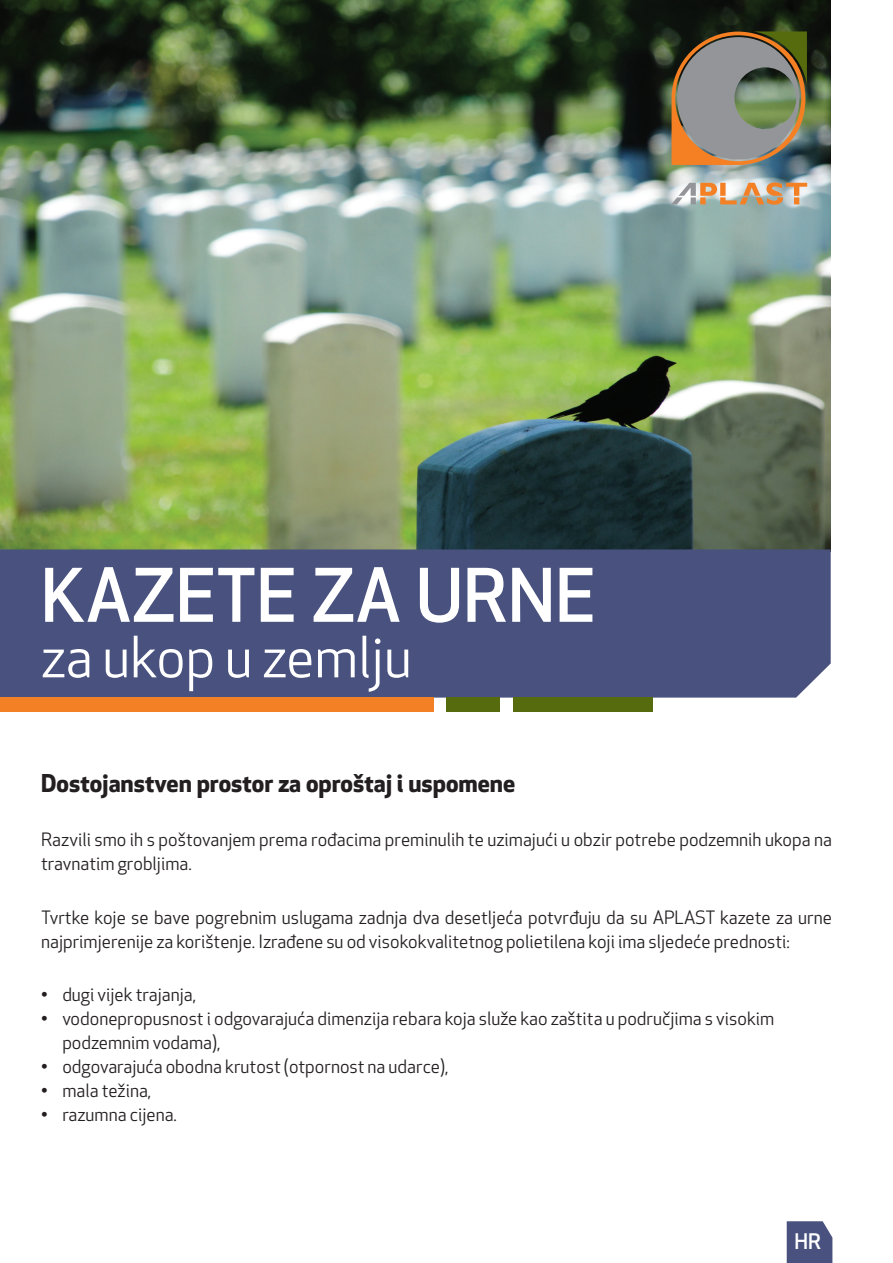
<style>
.page{position:relative;width:893px;height:1263px;background:#fff}
.page>*{position:absolute;margin:0;border:0;box-sizing:border-box;transform-origin:0 0}
.t1{font:500 72px "Apex New";color:#fff}
.t2{font:55.5px "Apex New";color:#fff}
.t3{font:700 24px "Apex New";color:#231f20}
.t4{font:500 21px "Apex New";color:#fff}
.t5{font:18px/24px "Apex New";color:#231f20}
</style>
<div class="page">
<img style="left:0;top:0;width:831px;height:549px">
<div style="left:0;top:549px;width:831px;height:149px;background:#49527e"></div>
<div style="left:0;top:698px;width:433px;height:14px;background:#f48026"></div>
<div style="left:513px;top:698px;width:140px;height:14px;background:#556b0e"></div>
<div style="left:446px;top:698px;width:54px;height:14px;background:#556b0e"></div>
<div style="left:787px;top:1221px;width:45px;height:42px;background:#49527e"></div>
<svg style="left:671px;top:182px;width:136px;height:23px;background:#d4b99e"></svg>
<svg style="left:672px;top:31px;width:135px;height:134px;background:#878069"></svg>
<h1 class="t1" style="left:41px;top:547px;width:557px">KAZETE ZA URNE</h1>
<h2 class="t2" style="left:41px;top:622px;width:373px">za ukop u zemlju</h2>
<h3 class="t3" style="left:41px;top:766px;width:476px">Dostojanstven prostor za oproštaj i uspomene</h3>
<p class="t5" style="left:41px;top:827px;width:792px">Razvili smo ih s poštovanjem prema rođacima preminulih te uzimajući u obzir potrebe podzemnih ukopa na travnatim grobljima.</p>
<p class="t5" style="left:41px;top:905px;width:792px">Tvrtke koje se bave pogrebnim uslugama zadnja dva desetljeća potvrđuju da su APLAST kazete za urne najprimjerenije za korištenje. Izrađene su od visokokvalitetnog polietilena koji ima sljedeće prednosti:</p>
<p class="t5" style="left:41px;top:983px;width:157px">• dugi vijek trajanja,</p>
<p class="t5" style="left:62px;top:1007px;width:713px;text-indent:-21px">• vodonepropusnost i odgovarajuća dimenzija rebara koja služe kao zaštita u područjima s visokim podzemnim vodama),</p>
<p class="t5" style="left:41px;top:1055px;width:409px">• odgovarajuća obodna krutost (otpornost na udarce),</p>
<p class="t5" style="left:41px;top:1079px;width:112px">• mala težina,</p>
<p class="t5" style="left:41px;top:1103px;width:137px">• razumna cijena.</p>
<p class="t4" style="left:794px;top:1227px;width:28px">HR</p>
</div>
